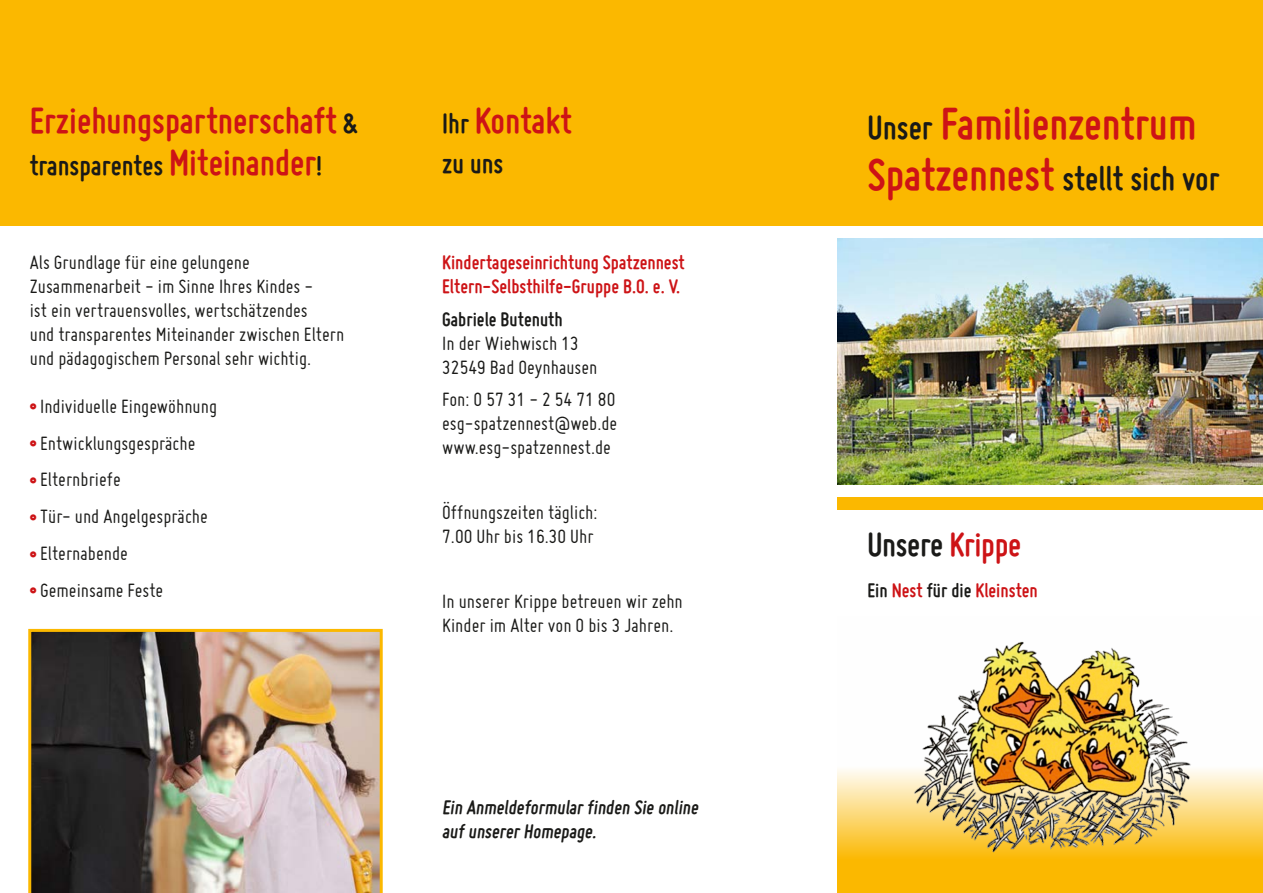
<style>
.page{position:relative;width:1263px;height:893px;background:#fff}
.page>*{position:absolute;margin:0;border:0;box-sizing:border-box;transform-origin:0 0}
.t1{font:700 48px "Miso";color:#cd1316}
.t2{font:700 39px "Miso";color:#cd1316}
.t3{font:700 36px "Miso";letter-spacing:-.01em;color:#1a1a18}
.t4{font:700 30px "Miso";color:#1a1a18}
.t5{font:21px/24px "Miso";color:#1a1a18}
.t6{font:700 21px/24px "Miso";color:#cd1316}
.t7{font:700 21px/24px "Miso";color:#1a1a18}
.s1{font-size:30px;color:#1a1a18}
.s2{font-size:39px;color:#cd1316}
.s3{font-weight:700;font-size:27px;color:#cd1316}
.s4{font-size:36px;color:#1a1a18}
.s5{font-size:48px;color:#cd1316}
.s6{color:#cd1316}
.s7{color:#1a1a18}
</style>
<div class="page">
<div style="left:838px;top:497px;width:425px;height:13px;background:#fbb800"></div>
<div style="left:0;top:0;width:1263px;height:225px;background:#fbb800"></div>
<img style="left:838px;top:238px;width:425px;height:247px">
<svg style="left:838px;top:769px;width:425px;height:124px;background:#fbc636"></svg>
<img style="left:904px;top:641px;width:292px;height:213px">
<img style="left:28px;top:629px;width:355px;height:264px">
<h2 class="t2" style="left:30px;top:98px;width:329px">Erziehungspartnerschaft <span class="s1">&amp;</span></h2>
<h3 class="t4" style="left:30px;top:148px;width:294px">transparentes <span class="s2">Miteinander</span>!</h3>
<p class="t5" style="left:30px;top:250px;width:316px">Als Grundlage für eine gelungene Zusammenarbeit - im Sinne Ihres Kindes -<br>ist ein vertrauensvolles, wertschätzendes<br>und transparentes Miteinander zwischen Eltern und pädagogischem Personal sehr wichtig.</p>
<p class="t5" style="left:30px;top:394px;width:189px"><span class="s3">•</span> Individuelle Eingewöhnung</p>
<p class="t5" style="left:30px;top:431px;width:167px"><span class="s3">•</span> Entwicklungsgespräche</p>
<p class="t5" style="left:30px;top:467px;width:93px"><span class="s3">•</span> Elternbriefe</p>
<p class="t5" style="left:30px;top:504px;width:180px"><span class="s3">•</span> Tür- und Angelgespräche</p>
<p class="t5" style="left:30px;top:541px;width:100px"><span class="s3">•</span> Elternabende</p>
<p class="t5" style="left:30px;top:578px;width:135px"><span class="s3">•</span> Gemeinsame Feste</p>
<h2 class="t2" style="left:442px;top:98px;width:131px"><span class="s1">Ihr</span> Kontakt</h2>
<h3 class="t4" style="left:442px;top:147px;width:63px">zu uns</h3>
<p class="t6" style="left:442px;top:250px;width:244px">Kindertageseinrichtung Spatzennest<br>Eltern-Selbsthilfe-Gruppe B.O. e. V.</p>
<p class="t7" style="left:442px;top:307px;width:122px">Gabriele Butenuth</p>
<p class="t5" style="left:442px;top:331px;width:157px">In der Wiehwisch 13<br>32549 Bad Oeynhausen</p>
<p class="t5" style="left:442px;top:387px;width:177px;text-align:justify">Fon: 0 57 31 - 2 54 71 80 esg-spatzennest@web.de www.esg-spatzennest.de</p>
<p class="t5" style="left:442px;top:500px;width:157px">Öffnungszeiten täglich:<br>7.00 Uhr bis 16.30 Uhr</p>
<p class="t5" style="left:442px;top:589px;width:242px">In unserer Krippe betreuen wir zehn<br>Kinder im Alter von 0 bis 3 Jahren.</p>
<p class="t7" style="left:442px;top:795px;width:261px">Ein Anmeldeformular finden Sie online auf unserer Homepage.</p>
<h1 class="t1" style="left:867px;top:96px;width:330px"><span class="s4">Unser</span> Familienzentrum</h1>
<h3 class="t3" style="left:867px;top:158px;width:353px"><span class="s5">Spatzennest</span> stellt sich vor</h3>
<h3 class="t3" style="left:867px;top:524px;width:155px">Unsere <span class="s6">Krippe</span></h3>
<p class="t6" style="left:867px;top:578px;width:172px"><span class="s7">Ein</span> Nest <span class="s7">für die</span> Kleinsten</p>
</div>
